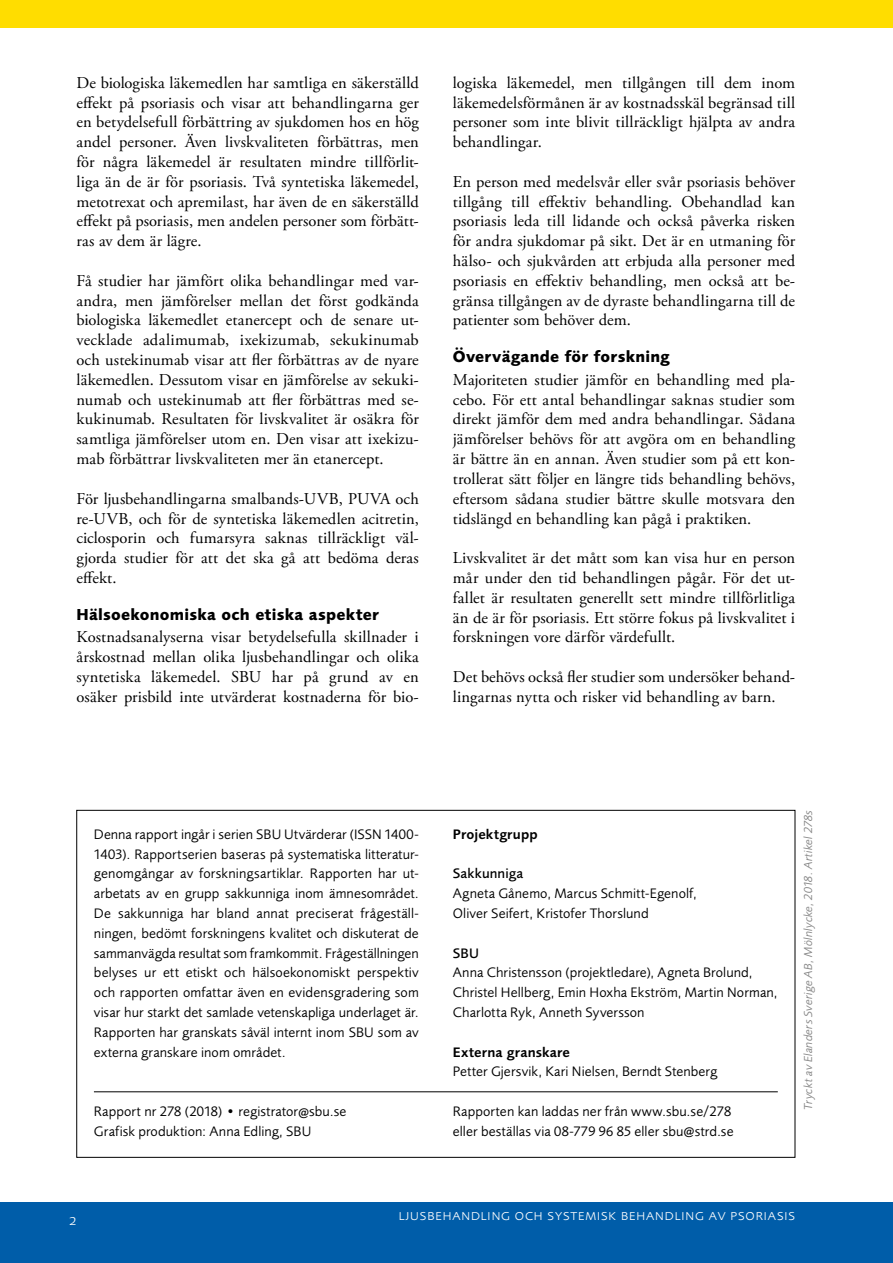
<style>
.page{position:relative;width:893px;height:1263px;background:#fff}
.page>*{position:absolute;margin:0;border:0;box-sizing:border-box;transform-origin:0 0}
.Brödtext{font:16.5px/19.8px "Adobe Garamond Pro";letter-spacing:.005em;color:#000;text-align:justify}
.Rubrik_1_i_brödtext{font:700 16.5px "Foundry Sans";letter-spacing:.015em;color:#000}
.t1{font:300 15.45px "Foundry Sans Expert";letter-spacing:.03em;color:#fff}
.Faktaruta_text{font:14.25px/19.8px "Foundry Sans";letter-spacing:.01em;color:#000}
.Faktaruta_rubrik_1{font:600 14.25px "Foundry Sans";letter-spacing:.015em;color:#000}
.Faktaruta_rubrik_2{font:500 14.25px "Foundry Sans";letter-spacing:.01em;color:#000}
.Faktaruta_text-2{font:600 14.25px "Foundry Sans";letter-spacing:.01em;color:#000}
.Tabellförklaring{font:italic 12px "Foundry Sans";letter-spacing:.01em;color:#878787}
</style>
<div class="page">
<div style="left:0;top:0;width:893px;height:28px;background:#fd0"></div>
<div style="left:0;top:1202px;width:893px;height:61px;background:#005da9"></div>
<hr style="left:94px;top:1091px;width:684px;height:1px;background:#000">
<p class="Brödtext" style="left:77px;top:73px;width:344px">De biologiska läkemedlen har samtliga en säkerställd effekt på psoriasis och visar att behandlingarna ger en betydelsefull förbättring av sjukdomen hos en hög andel personer. Även livskvaliteten förbättras, men för några läkemedel är resultaten mindre tillförlit&shy;liga än de är för psoriasis. Två syntetiska läkemedel, metotrexat och apremilast, har även de en säkerställd effekt på psoriasis, men andelen personer som förbätt&shy;ras av dem är lägre.</p>
<p class="Brödtext" style="left:77px;top:271px;width:344px">Få studier har jämfört olika behandlingar med var&shy;andra, men jämförelser mellan det först godkända biologiska läkemedlet etanercept och de senare ut&shy;vecklade adalimumab, ixekizumab, sekukinumab och ustekinumab visar att fler förbättras av de nyare läkemedlen. Dessutom visar en jämförelse av sekuki&shy;numab och ustekinumab att fler förbättras med se&shy;kukinumab. Resultaten för livskvalitet är osäkra för samtliga jämförelser utom en. Den visar att ixekizu&shy;mab förbättrar livskvaliteten mer än etanercept.</p>
<p class="Brödtext" style="left:77px;top:489px;width:344px">För ljusbehandlingarna smalbands-UVB, PUVA och re-UVB, och för de syntetiska läkemedlen acitretin, ciclosporin och fumarsyra saknas tillräckligt väl&shy;gjorda studier för att det ska gå att bedöma deras effekt.</p>
<h2 class="Rubrik_1_i_brödtext" style="left:77px;top:604px;width:304px">Hälsoekonomiska och etiska aspekter</h2>
<p class="Brödtext" style="left:77px;top:628px;width:344px">Kostnadsanalyserna visar betydelsefulla skillnader i årskostnad mellan olika ljusbehandlingar och olika syntetiska läkemedel. SBU har på grund av en osäker prisbild inte utvärderat kostnaderna för bio-</p>
<p class="Brödtext" style="left:453px;top:73px;width:344px">logiska läkemedel, men tillgången till dem inom läkemedelsförmånen är av kostnadsskäl begränsad till personer som inte blivit tillräckligt hjälpta av andra behandlingar.</p>
<p class="Brödtext" style="left:453px;top:172px;width:344px">En person med medelsvår eller svår psoriasis behöver tillgång till effektiv behandling. Obehandlad kan psoriasis leda till lidande och också påverka risken för andra sjukdomar på sikt. Det är en utmaning för hälso- och sjukvården att erbjuda alla personer med psoriasis en effektiv behandling, men också att be&shy;gränsa tillgången av de dyraste behandlingarna till de patienter som behöver dem.</p>
<h2 class="Rubrik_1_i_brödtext" style="left:453px;top:347px;width:218px">Övervägande för forskning</h2>
<p class="Brödtext" style="left:453px;top:370px;width:344px">Majoriteten studier jämför en behandling med pla&shy;cebo. För ett antal behandlingar saknas studier som direkt jämför dem med andra behandlingar. Sådana jämförelser behövs för att avgöra om en behandling är bättre än en annan. Även studier som på ett kon&shy;trollerat sätt följer en längre tids behandling behövs, eftersom sådana studier bättre skulle motsvara den tidslängd en behandling kan pågå i praktiken.</p>
<p class="Brödtext" style="left:453px;top:548px;width:344px">Livskvalitet är det mått som kan visa hur en person mår under den tid behandlingen pågår. För det ut&shy;fallet är resultaten generellt sett mindre tillförlitliga än de är för psoriasis. Ett större fokus på livskvalitet i forskningen vore därför värdefullt.</p>
<p class="Brödtext" style="left:453px;top:667px;width:344px">Det behövs också fler studier som undersöker behand&shy;lingarnas nytta och risker vid behandling av barn.</p>
<p class="Faktaruta_text" style="left:94px;top:824px;width:326px">Denna rapport ingår i serien SBU Utvärderar (ISSN 1400- 1403). Rapportserien baseras på systematiska litteratur&shy;genomgångar av forskningsartiklar. Rapporten har ut-- arbetats av en grupp sakkunniga inom ämnesområdet.<br>De sakkunniga har bland annat preciserat frågeställ&shy;ningen, bedömt forskningens kvalitet och diskuterat de sammanvägda resultat som framkommit. Frågeställningen belyses ur ett etiskt och hälsoekonomiskt perspektiv och rapporten omfattar även en evidensgradering som visar hur starkt det samlade vetenskapliga underlaget är.<br>Rapporten har granskats såväl internt inom SBU som av externa granskare inom området.</p>
<p class="Faktaruta_text-2" style="left:453px;top:826px;width:86px">Projektgrupp</p>
<p class="Faktaruta_rubrik_2" style="left:453px;top:865px;width:72px">Sakkunniga</p>
<p class="Faktaruta_text" style="left:453px;top:883px;width:245px">Agneta Gånemo, Marcus Schmitt-Egenolf,<br>Oliver Seifert, Kristofer Thorslund</p>
<p class="Faktaruta_rubrik_2" style="left:453px;top:944px;width:28px">SBU</p>
<p class="Faktaruta_text" style="left:453px;top:963px;width:326px">Anna Christensson (projektledare), Agneta Brolund,<br>Christel Hellberg, Emin Hoxha Ekström, Martin Norman,<br>Charlotta Ryk, Anneth Syversson</p>
<p class="Faktaruta_rubrik_1" style="left:453px;top:1043px;width:119px">Externa granskare</p>
<p class="Faktaruta_text" style="left:453px;top:1062px;width:266px">Petter Gjersvik, Kari Nielsen, Berndt Stenberg</p>
<p class="Faktaruta_text" style="left:94px;top:1101px;width:254px">Rapport nr 278 (2018) • registrator@sbu.se<br>Grafisk produktion: Anna Edling, SBU</p>
<p class="Faktaruta_text" style="left:453px;top:1101px;width:282px">Rapporten kan laddas ner från www.sbu.se/278 eller beställas via 08-779 96 85 eller sbu@strd.se</p>
<p class="Tabellförklaring" style="left:801px;top:1109px;width:301px;rotate:-90deg">Tryckt av Elanders Sverige AB, Mölnlycke, 2018. Artikel 278s</p>
<p class="t1" style="left:69px;top:1210px;width:9px">2</p>
<p class="t1" style="left:398px;top:1206px;width:398px">ljusbehandling och systemisk behandling av psoriasis</p>
</div>
